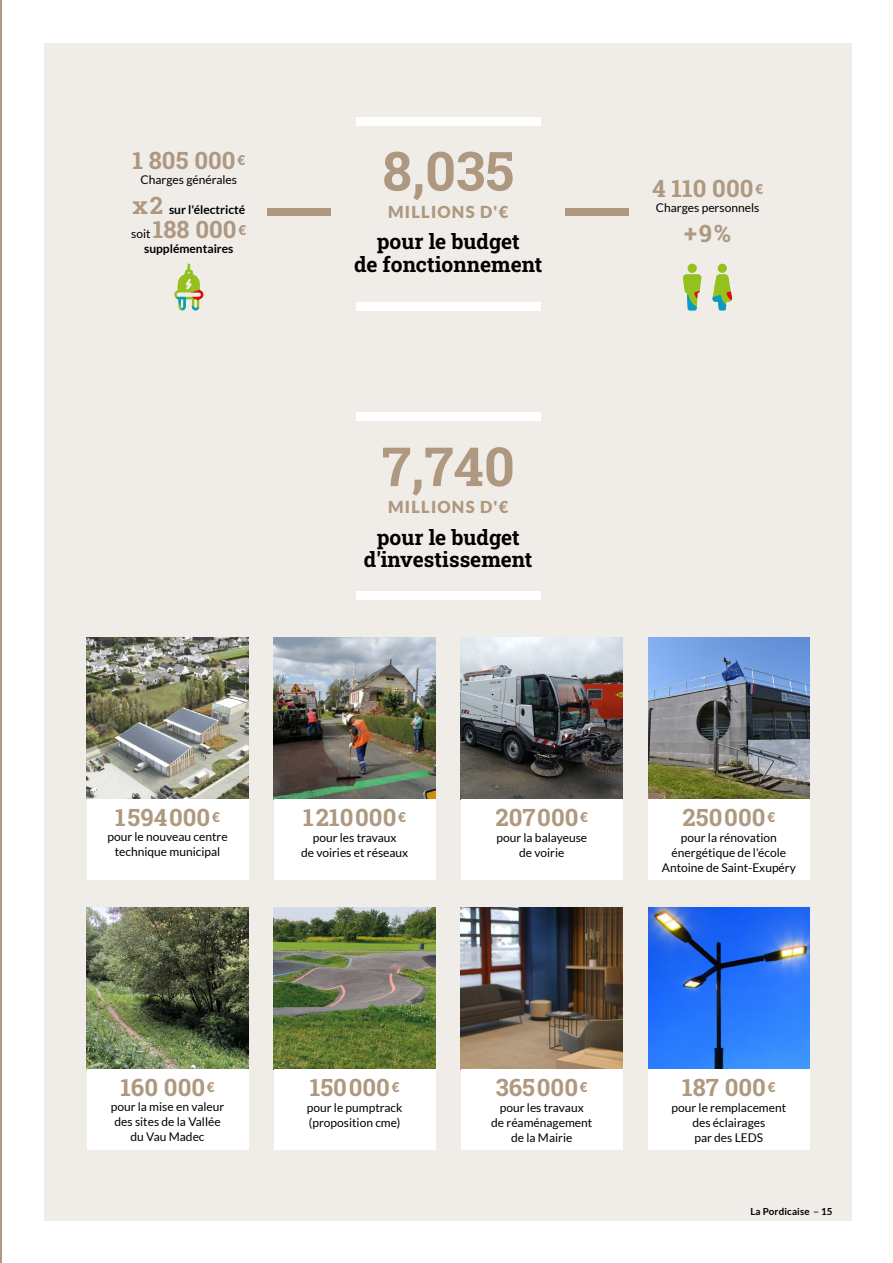
<style>
.page{position:relative;width:893px;height:1263px;background:#fff}
.page>*{position:absolute;margin:0;border:0;box-sizing:border-box;transform-origin:0 0}
.t1{font:54px "Roboto Slab";color:#ae987f}
.t2{font:24px "Roboto Slab";color:#ae987f}
.t3{font:21px/22.5px "Roboto Slab";color:#000;text-align:center}
.t4{font:900 16.5px "Lato";letter-spacing:.075em;color:#ae987f}
.t5{font:12px/15px "Lato";color:#000;text-align:center}
.t6{font:700 12px "Lato";color:#000}
.t7{font:700 9.75px "Lato";letter-spacing:.015em;color:#000}
.s1{font-family:"Roboto Slab";font-weight:400;font-size:24px;color:#ae987f}
.s2{font-family:"Lato";font-size:12px;color:#000}
.s3{font-weight:400}
</style>
<div class="page">
<hr style="left:0;top:0;width:2px;height:1263px;background:#ae987f">
<div style="left:44px;top:43px;width:808px;height:1177px;background:#f0ece8"></div>
<img style="left:87px;top:638px;width:161px;height:161px">
<img style="left:648px;top:638px;width:162px;height:161px">
<img style="left:274px;top:638px;width:161px;height:161px">
<img style="left:461px;top:638px;width:162px;height:161px">
<div style="left:87px;top:799px;width:161px;height:81px;background:#fff"></div>
<img style="left:87px;top:908px;width:161px;height:161px">
<img style="left:648px;top:908px;width:162px;height:161px">
<img style="left:274px;top:908px;width:161px;height:161px">
<img style="left:461px;top:908px;width:162px;height:161px">
<div style="left:356px;top:591px;width:185px;height:9px;background:#fff"></div>
<div style="left:356px;top:412px;width:185px;height:9px;background:#fff"></div>
<div style="left:274px;top:799px;width:161px;height:81px;background:#fff"></div>
<div style="left:461px;top:799px;width:162px;height:81px;background:#fff"></div>
<div style="left:648px;top:799px;width:162px;height:81px;background:#fff"></div>
<div style="left:87px;top:1069px;width:161px;height:81px;background:#fff"></div>
<div style="left:274px;top:1069px;width:161px;height:81px;background:#fff"></div>
<div style="left:461px;top:1069px;width:162px;height:81px;background:#fff"></div>
<div style="left:648px;top:1069px;width:162px;height:81px;background:#fff"></div>
<div style="left:356px;top:302px;width:185px;height:8px;background:#fff"></div>
<div style="left:356px;top:117px;width:185px;height:8px;background:#fff"></div>
<div style="left:267px;top:208px;width:64px;height:7px;background:#ae987f"></div>
<div style="left:565px;top:208px;width:64px;height:7px;background:#ae987f"></div>
<svg style="left:174px;top:264px;width:30px;height:46px"></svg>
<div style="left:688px;top:264px;width:9px;height:9px;background:#95c11f;border-radius:50%"></div>
<svg style="left:683px;top:274px;width:18px;height:36px"></svg>
<div style="left:718px;top:264px;width:9px;height:9px;background:#95c11f;border-radius:50%"></div>
<svg style="left:712px;top:274px;width:20px;height:36px"></svg>
<h2 class="t2" style="left:132px;top:144px;width:114px">1 805 000 <sup>€</sup></h2>
<p class="t5" style="left:141px;top:172px;width:98px">Charges générales</p>
<p class="t6" style="left:132px;top:202px;width:114px"><span class="s1">x 2</span> sur l'électricté</p>
<h2 class="t2" style="left:131px;top:213px;width:117px"><span class="s2">soit</span> 188 000 <sup>€</sup></h2>
<p class="t6" style="left:144px;top:242px;width:91px">supplémentaires</p>
<h1 class="t1" style="left:382px;top:134px;width:133px">8,035</h1>
<h3 class="t4" style="left:388px;top:202px;width:122px">MILLIONS D'€</h3>
<h3 class="t3" style="left:354px;top:230px;width:190px">pour le budget<br>de fonctionnement</h3>
<h1 class="t1" style="left:382px;top:429px;width:135px">7,740</h1>
<h3 class="t4" style="left:388px;top:497px;width:122px">MILLIONS D'€</h3>
<h3 class="t3" style="left:364px;top:525px;width:170px">pour le budget d'investissement</h3>
<h2 class="t2" style="left:652px;top:172px;width:113px">4 110 000 <sup>€</sup></h2>
<p class="t5" style="left:656px;top:200px;width:105px">Charges personnels</p>
<h2 class="t2" style="left:684px;top:217px;width:48px">+ 9 %</h2>
<h2 class="t2" style="left:115px;top:800px;width:106px">1 594 000 <sup>€</sup></h2>
<p class="t5" style="left:107px;top:829px;width:122px">pour le nouveau centre technique municipal</p>
<h2 class="t2" style="left:303px;top:800px;width:104px">1 210 000 <sup>€</sup></h2>
<p class="t5" style="left:301px;top:830px;width:109px">pour les travaux<br>de voiries et réseaux</p>
<h2 class="t2" style="left:120px;top:1070px;width:96px">160 000 <sup>€</sup></h2>
<p class="t5" style="left:111px;top:1099px;width:115px">pour la mise en valeur des sites de la Vallée du Vau Madec</p>
<h2 class="t2" style="left:310px;top:1070px;width:91px">150 000 <sup>€</sup></h2>
<p class="t5" style="left:307px;top:1100px;width:97px;text-align:left">pour le pumptrack (proposition cme)</p>
<h2 class="t2" style="left:495px;top:800px;width:94px">207 000 <sup>€</sup></h2>
<p class="t5" style="left:496px;top:830px;width:92px">pour la balayeuse de voirie</p>
<h2 class="t2" style="left:683px;top:800px;width:94px">250 000 <sup>€</sup></h2>
<p class="t5" style="left:662px;top:830px;width:136px">pour la rénovation énergétique de l'école<br>Antoine de Saint-Exupéry</p>
<h2 class="t2" style="left:496px;top:1070px;width:93px">365 000 <sup>€</sup></h2>
<p class="t5" style="left:491px;top:1100px;width:103px">pour les travaux<br>de réaménagement de la Mairie</p>
<h2 class="t2" style="left:682px;top:1070px;width:95px">187 000 <sup>€</sup></h2>
<p class="t5" style="left:671px;top:1100px;width:116px">pour le remplacement des éclairages<br>par des LEDS</p>
<p class="t7" style="left:750px;top:1206px;width:83px">La Pordicaise <span class="s3">--</span> 15</p>
</div>
